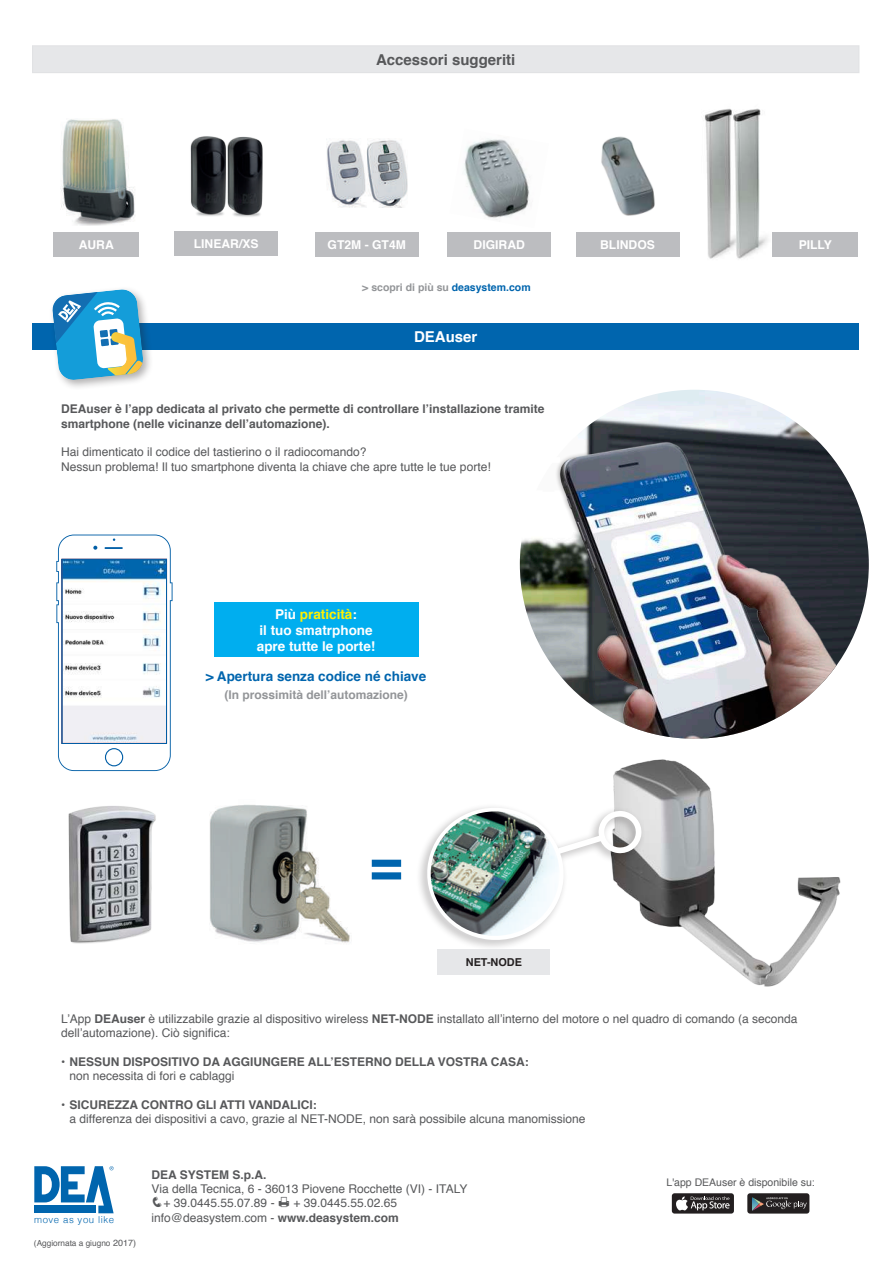
<style>
.page{position:relative;width:893px;height:1263px;background:#fff}
.page>*{position:absolute;margin:0;border:0;box-sizing:border-box;transform-origin:0 0}
.t1{font:700 55.5px "Helvetica";color:#0065ae}
.t2{font:700 15px "Helvetica";color:#57585a}
.t3{font:700 15px "Helvetica";color:#fff}
.t4{font:700 13.5px/16.2px "Helvetica";color:#fff;text-align:center}
.t5{font:700 13.5px "Helvetica";color:#0065ae}
.t6{font:700 12.15px "Helvetica";color:#fff}
.t7{font:12px/14.4px "Helvetica";color:#57585a}
.t8{font:700 12px/14.4px "Helvetica";color:#57585a}
.t9{font:700 12px "Helvetica";color:#939598}
.t10{font:700 10.95px "Helvetica";color:#231f20}
.t11{font:10.5px "Helvetica";color:#57585a}
.t12{font:700 10.5px "Helvetica";color:#939598}
.t13{font:300 9.6px "Helvetica";letter-spacing:.06em;color:#0065ae}
.t14{font:8.25px "Helvetica";color:#57585a}
.s1{color:#0065ae}
.s2{color:#fff101}
.s3{font-weight:700}
.s4{font-size:9px}
</style>
<div class="page">
<img style="left:613px;top:759px;width:228px;height:228px">
<img style="left:61px;top:119px;width:74px;height:106px">
<img style="left:190px;top:136px;width:73px;height:81px">
<img style="left:464px;top:139px;width:66px;height:79px">
<img style="left:601px;top:136px;width:54px;height:80px">
<img style="left:679px;top:108px;width:89px;height:151px">
<div style="left:53px;top:232px;width:86px;height:25px;background:#bcbdc0"></div>
<div style="left:175px;top:231px;width:103px;height:25px;background:#bcbdc0"></div>
<div style="left:448px;top:232px;width:103px;height:25px;background:#bcbdc0"></div>
<div style="left:576px;top:232px;width:103px;height:25px;background:#bcbdc0"></div>
<div style="left:772px;top:232px;width:86px;height:25px;background:#bcbdc0"></div>
<div style="left:33px;top:323px;width:826px;height:27px;background:#0065ae"></div>
<div style="left:49px;top:286px;width:105px;height:105px;background:#231f20;opacity:.35"></div>
<svg style="left:52px;top:289px;width:92px;height:92px"></svg>
<svg style="left:34px;top:1166px;width:80px;height:47px"></svg>
<svg style="left:56px;top:534px;width:117px;height:237px"></svg>
<div style="left:672px;top:1193px;width:62px;height:20px;background:#231f20;border-radius:3px"></div>
<svg style="left:676px;top:1196px;width:54px;height:14px"></svg>
<div style="left:747px;top:1193px;width:62px;height:20px;background:#231f20;border-radius:3px"></div>
<svg style="left:752px;top:1197px;width:55px;height:14px"></svg>
<div style="left:416px;top:802px;width:230px;height:148px;background:#231f20;opacity:.35"></div>
<svg style="left:421px;top:801px;width:225px;height:142px"></svg>
<img style="left:430px;top:810px;width:130px;height:127px">
<div style="left:438px;top:949px;width:112px;height:26px;background:#e6e7e9"></div>
<img style="left:326px;top:139px;width:81px;height:68px">
<div style="left:315px;top:232px;width:103px;height:25px;background:#bcbdc0"></div>
<img style="left:520px;top:390px;width:349px;height:349px;border-radius:174px">
<img style="left:585px;top:437px;width:284px;height:302px">
<img style="left:520px;top:429px;width:65px;height:271px">
<img style="left:209px;top:804px;width:141px;height:139px">
<img style="left:68px;top:806px;width:88px;height:138px">
<div style="left:33px;top:46px;width:826px;height:27px;background:#e6e7e9"></div>
<div style="left:214px;top:603px;width:204px;height:54px;background:#00aeef"></div>
<p class="t2" style="left:376px;top:47px;width:141px">Accessori suggeriti</p>
<p class="t6" style="left:79px;top:235px;width:37px">AURA</p>
<p class="t6" style="left:194px;top:234px;width:66px">LINEAR/XS</p>
<p class="t6" style="left:474px;top:235px;width:53px">DIGIRAD</p>
<p class="t6" style="left:600px;top:235px;width:56px">BLINDOS</p>
<p class="t6" style="left:799px;top:235px;width:35px">PILLY</p>
<p class="t6" style="left:328px;top:235px;width:80px">GT2M - GT4M</p>
<p class="t12" style="left:362px;top:279px;width:170px">&gt; scopri di più su <span class="s1">deasystem.com</span></p>
<p class="t3" style="left:414px;top:325px;width:65px">DEAuser</p>
<p class="t8" style="left:61px;top:402px;width:485px">DEAuser è l’app dedicata al privato che permette di controllare l’installazione tramite smartphone (nelle vicinanze dell’automazione).</p>
<p class="t7" style="left:61px;top:445px;width:431px">Hai dimenticato il codice del tastierino o il radiocomando?<br>Nessun problema! Il tuo smartphone diventa la chiave che apre tutte le tue porte!</p>
<p class="t4" style="left:257px;top:606px;width:120px">Più <span class="s2">praticità</span>:<br>il tuo smatrphone apre tutte le porte!</p>
<p class="t5" style="left:206px;top:666px;width:222px">&gt; Apertura senza codice né chiave</p>
<p class="t9" style="left:224px;top:685px;width:185px">(In prossimità dell’automazione)</p>
<h1 class="t1" style="left:370px;top:820px;width:34px">=</h1>
<p class="t10" style="left:466px;top:953px;width:58px">NET-NODE</p>
<p class="t7" style="left:61px;top:1011px;width:738px">L’App <span class="s3">DEAuser</span> è utilizzabile grazie al dispositivo wireless <span class="s3">NET-NODE</span> installato all’interno del motore o nel quadro di comando (a seconda dell’automazione). Ciò significa:</p>
<p class="t8" style="left:61px;top:1054px;width:469px">• NESSUN DISPOSITIVO DA AGGIUNGERE ALL’ESTERNO DELLA VOSTRA CASA:</p>
<p class="t7" style="left:70px;top:1069px;width:166px">non necessita di fori e cablaggi</p>
<p class="t8" style="left:61px;top:1098px;width:257px">• SICUREZZA CONTRO GLI ATTI VANDALICI:</p>
<p class="t7" style="left:70px;top:1112px;width:518px">a differenza dei dispositivi a cavo, grazie al NET-NODE, non sarà possibile alcuna manomissione</p>
<p class="t13" style="left:34px;top:1211px;width:81px">move as you like</p>
<p class="t14" style="left:34px;top:1237px;width:104px">(Aggiornata a giugno <span class="s4">2017)</span></p>
<p class="t8" style="left:152px;top:1167px;width:116px">DEA SYSTEM S.p.A.</p>
<p class="t7" style="left:152px;top:1182px;width:317px">Via della Tecnica, 6 - 36013 Piovene Rocchette (VI) - ITALY</p>
<p class="t7" style="left:152px;top:1196px;width:125px">❑+ 39.0445.55.07.89 -</p>
<p class="t7" style="left:152px;top:1196px;width:249px;text-align:right">+ 39.0445.55.02.65<br>info@deasystem.com - <span class="s3">www.deasystem.com</span></p>
<p class="t11" style="left:666px;top:1174px;width:150px">L'app DEAuser è disponibile su:</p>
</div>
